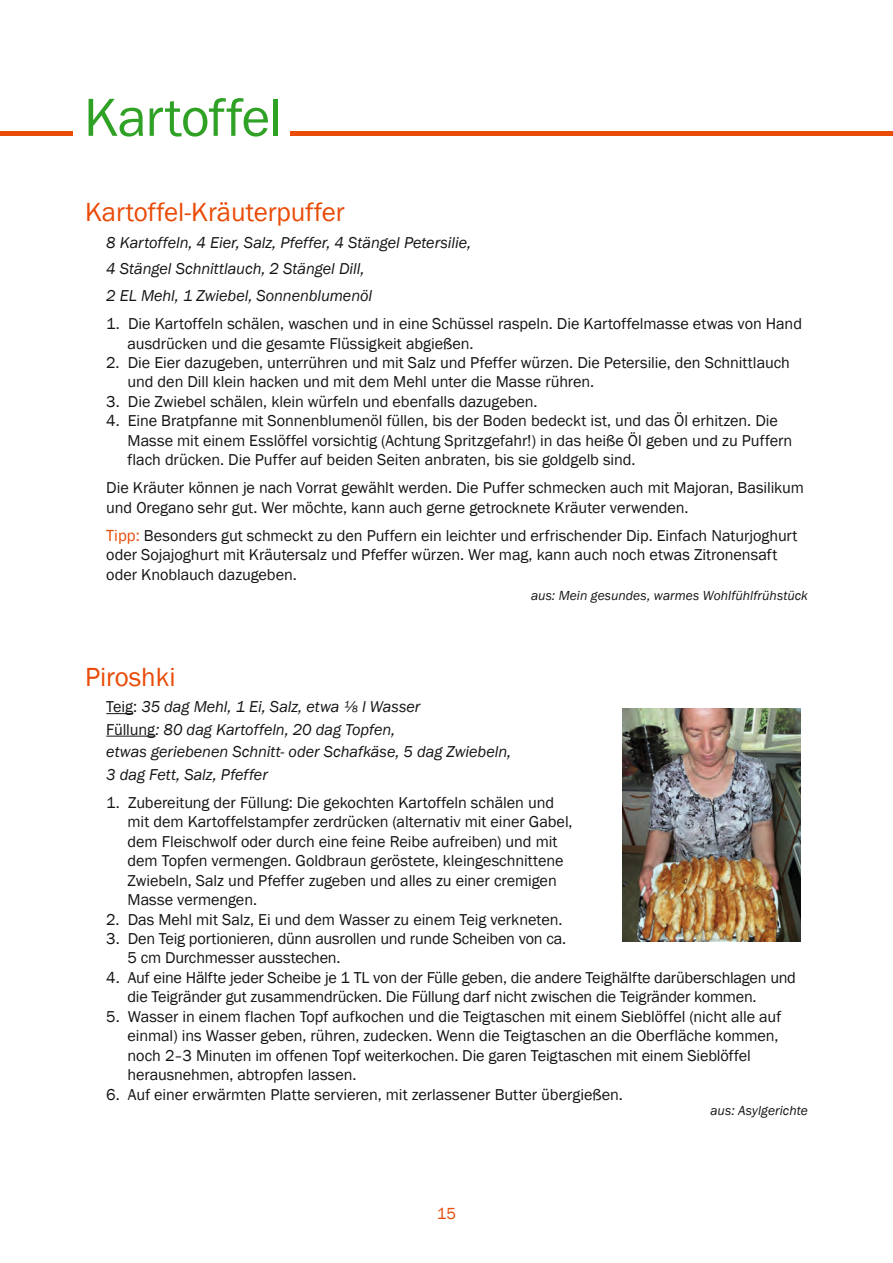
<style>
.page{position:relative;width:893px;height:1263px;background:#fff}
.page>*{position:absolute;margin:0;border:0;box-sizing:border-box;transform-origin:0 0}
.Abschnittsüberschrif{font:55.5px "Franklin Gothic";letter-spacing:-.015em;color:#2fa125}
.t1{font:27px "Franklin Gothic";color:#e94b08}
.t2{font:16.5px "Franklin Gothic";color:#e94b08}
.t3{font:16.2px/19.5px "Franklin Gothic";letter-spacing:-.005em;color:#131413}
.t4{font:italic 16.2px "Franklin Gothic";letter-spacing:-.005em;color:#131413}
.t5{font:italic 13.5px "Franklin Gothic";letter-spacing:.005em;color:#131413}
.s1{font-size:16.5px;color:#e94b08}
.s2{font-style:normal}
</style>
<div class="page">
<hr style="left:0;top:132px;width:893px;height:4px;background:#e94b08">
<div style="left:73px;top:89px;width:217px;height:51px;background:#fff"></div>
<svg style="left:106px;top:713px;width:27px;height:1px"></svg>
<hr style="left:106px;top:736px;width:49px;height:1px;background:#131413">
<img style="left:622px;top:708px;width:179px;height:234px">
<p class="Abschnittsüberschrif" style="left:84px;top:83px;width:199px">Kartoffel</p>
<p class="t1" style="left:85px;top:195px;width:261px">Kartoffel-Kräuterpuffer</p>
<p class="t4" style="left:106px;top:232px;width:367px">8 Kartoffeln, 4 Eier, Salz, Pfeffer, 4 Stängel Petersilie,</p>
<p class="t4" style="left:106px;top:259px;width:260px">4 Stängel Schnittlauch, 2 Stängel Dill,</p>
<p class="t4" style="left:106px;top:286px;width:267px">2 EL Mehl, 1 Zwiebel, Sonnenblumenöl</p>
<p class="t3" style="left:128px;top:314px;width:676px;text-indent:-21px">1. Die Kartoffeln schälen, waschen und in eine Schüssel raspeln. Die Kartoffelmasse etwas von Hand ausdrücken und die gesamte Flüssigkeit abgießen.</p>
<p class="t3" style="left:128px;top:353px;width:664px;text-indent:-21px">2. Die Eier dazugeben, unterrühren und mit Salz und Pfeffer würzen. Die Petersilie, den Schnittlauch und den Dill klein hacken und mit dem Mehl unter die Masse rühren.</p>
<p class="t3" style="left:106px;top:392px;width:433px">3. Die Zwiebel schälen, klein würfeln und ebenfalls dazugeben.</p>
<p class="t3" style="left:128px;top:411px;width:666px;text-indent:-21px">4. Eine Bratpfanne mit Sonnenblumenöl füllen, bis der Boden bedeckt ist, und das Öl erhitzen. Die<br>Masse mit einem Esslöffel vorsichtig (Achtung Spritzgefahr!) in das heiße Öl geben und zu Puffern flach drücken. Die Puffer auf beiden Seiten anbraten, bis sie goldgelb sind.</p>
<p class="t3" style="left:106px;top:478px;width:699px">Die Kräuter können je nach Vorrat gewählt werden. Die Puffer schmecken auch mit Majoran, Basilikum und Oregano sehr gut. Wer möchte, kann auch gerne getrocknete Kräuter verwenden.</p>
<p class="t3" style="left:106px;top:526px;width:693px"><span class="s1">Tipp:</span> Besonders gut schmeckt zu den Puffern ein leichter und erfrischender Dip. Einfach Naturjoghurt oder Sojajoghurt mit Kräutersalz und Pfeffer würzen. Wer mag, kann auch noch etwas Zitronensaft oder Knoblauch dazugeben.</p>
<p class="t5" style="left:531px;top:587px;width:278px">aus: Mein gesundes, warmes Wohlfühlfrühstück</p>
<p class="t1" style="left:85px;top:660px;width:92px">Piroshki</p>
<p class="t4" style="left:106px;top:697px;width:316px"><span class="s2">Teig:</span> 35 dag Mehl, 1 Ei, Salz, etwa ⅛ l Wasser</p>
<p class="t4" style="left:106px;top:719px;width:291px"><span class="s2">Füllung</span>: 80 dag Kartoffeln, 20 dag Topfen,</p>
<p class="t4" style="left:106px;top:742px;width:406px">etwas geriebenen Schnitt- oder Schafkäse, 5 dag Zwiebeln,</p>
<p class="t4" style="left:106px;top:764px;width:163px">3 dag Fett, Salz, Pfeffer</p>
<p class="t3" style="left:128px;top:793px;width:447px;text-indent:-21px">1. Zubereitung der Füllung: Die gekochten Kartoffeln schälen und mit dem Kartoffelstampfer zerdrücken (alternativ mit einer Gabel, dem Fleischwolf oder durch eine feine Reibe aufreiben) und mit dem Topfen vermengen. Goldbraun geröstete, kleingeschnittene Zwiebeln, Salz und Pfeffer zugeben und alles zu einer cremigen Masse vermengen.</p>
<p class="t3" style="left:106px;top:910px;width:458px">2. Das Mehl mit Salz, Ei und dem Wasser zu einem Teig verkneten.</p>
<p class="t3" style="left:128px;top:929px;width:440px;text-indent:-21px">3. Den Teig portionieren, dünn ausrollen und runde Scheiben von ca.<br>5 cm Durchmesser ausstechen.</p>
<p class="t3" style="left:128px;top:968px;width:670px;text-indent:-21px">4. Auf eine Hälfte jeder Scheibe je 1 TL von der Fülle geben, die andere Teighälfte darüberschlagen und die Teigränder gut zusammendrücken. Die Füllung darf nicht zwischen die Teigränder kommen.</p>
<p class="t3" style="left:128px;top:1007px;width:655px;text-indent:-21px">5. Wasser in einem flachen Topf aufkochen und die Teigtaschen mit einem Sieblöffel (nicht alle auf einmal) ins Wasser geben, rühren, zudecken. Wenn die Teigtaschen an die Oberfläche kommen, noch 2 - 3 Minuten im offenen Topf weiterkochen. Die garen Teigtaschen mit einem Sieblöffel herausnehmen, abtropfen lassen.</p>
<p class="t3" style="left:106px;top:1085px;width:518px">6. Auf einer erwärmten Platte servieren, mit zerlassener Butter übergießen.</p>
<p class="t5" style="left:710px;top:1102px;width:99px">aus: Asylgerichte</p>
<p class="t2" style="left:437px;top:1203px;width:21px">15</p>
</div>
